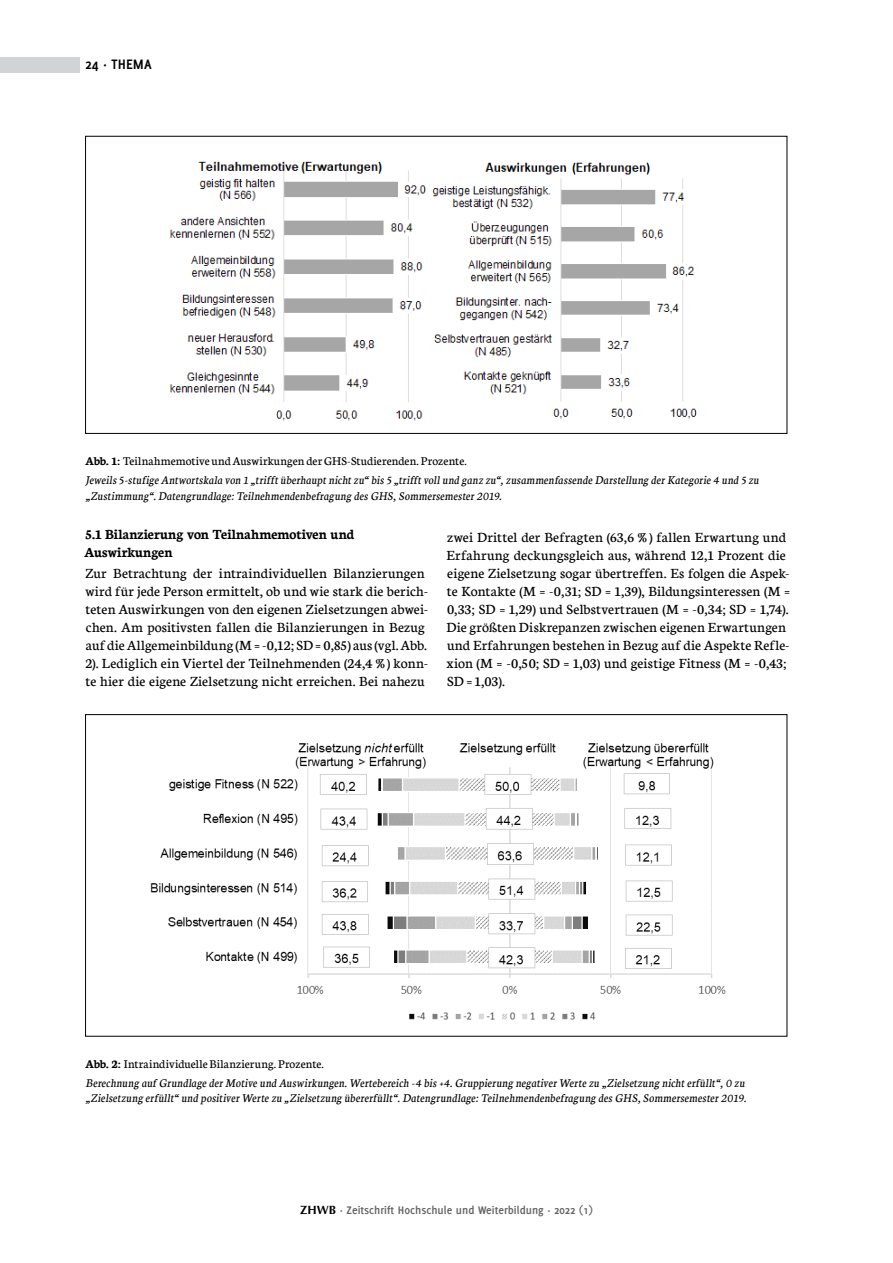
<style>
.page{position:relative;width:893px;height:1263px;background:#fff}
.page>*{position:absolute;margin:0;border:0;box-sizing:border-box;transform-origin:0 0}
.Absatz_Flattersatz_A{font:15px/18px "Neuton";letter-spacing:.015em;color:#000}
.Absatz_Flattersatz_A-2{font:700 15px "Neuton";letter-spacing:.01em;color:#000}
.t1{font:700 15px "Delicious";letter-spacing:.01em;color:#000}
.Absatz_Flattersatz_A-3{font:italic 12.75px/15.3px "Neuton";letter-spacing:.01em;color:#000}
.Absatz_Flattersatz_A-4{font:12.75px "Neuton";letter-spacing:.01em;color:#000}
.t2{font:700 12px "Delicious";color:#636466}
.s1{font-weight:700}
.s2{font-family:"Optima LT Std";color:#000}
</style>
<div class="page">
<div style="left:0;top:57px;width:79px;height:16px;background:#d1d3d4"></div>
<img style="left:169px;top:161px;width:528px;height:260px">
<img style="left:150px;top:743px;width:576px;height:277px">
<p class="t1" style="left:85px;top:56px;width:68px">24 · THEMA</p>
<p class="Absatz_Flattersatz_A-4" style="left:85px;top:453px;width:383px"><span class="s1">Abb. 1:</span> Teilnahmemotive und Auswirkungen der GHS-Studierenden. Prozente.</p>
<p class="Absatz_Flattersatz_A-3" style="left:85px;top:472px;width:675px">Jeweils 5-stufige Antwortskala von 1 „trifft überhaupt nicht zu“ bis 5 „trifft voll und ganz zu“, zusammenfassende Darstellung der Kategorie 4 und 5 zu „Zustimmung“.Datengrundlage: Teilnehmendenbefragung des GHS, Sommersemester 2019.</p>
<p class="Absatz_Flattersatz_A-2" style="left:86px;top:524px;width:270px">5.1 Bilanzierung von Teilnahmemotiven und</p>
<p class="Absatz_Flattersatz_A-2" style="left:84px;top:542px;width:89px">Auswirkungen</p>
<p class="Absatz_Flattersatz_A" style="left:85px;top:563px;width:344px">Zur Betrachtung der intraindividuellen Bilanzierungen wird für jede Person ermittelt, ob und wie stark die berich&shy;teten Auswirkungen von den eigenen Zielsetzungen abwei&shy;chen. Am positivsten fallen die Bilanzierungen in Bezug auf die Allgemeinbildung (M = -0,12; SD = 0,85) aus (vgl. Abb.<br>2). Lediglich ein Viertel der Teilnehmenden (24,4 %) konn&shy;te hier die eigene Zielsetzung nicht erreichen. Bei nahezu</p>
<p class="Absatz_Flattersatz_A" style="left:447px;top:527px;width:345px">zwei Drittel der Befragten (63,6 %) fallen Erwartung und Erfahrung deckungsgleich aus, während 12,1 Prozent die eigene Zielsetzung sogar übertreffen. Es folgen die Aspek&shy;te Kontakte (M = -0,31; SD = 1,39), Bildungsinteressen (M = 0,33; SD = 1,29) und Selbstvertrauen (M = -0,34; SD = 1,74).<br>Die größten Diskrepanzen zwischen eigenen Erwartungen und Erfahrungen bestehen in Bezug auf die Aspekte Refle&shy;xion (M = -0,50; SD = 1,03) und geistige Fitness (M = -0,43; SD = 1,03).</p>
<p class="Absatz_Flattersatz_A-4" style="left:85px;top:1056px;width:240px"><span class="s1">Abb. 2:</span> Intraindividuelle Bilanzierung. Prozente.</p>
<p class="Absatz_Flattersatz_A-3" style="left:85px;top:1075px;width:662px">Berechnung auf Grundlage der Motive und Auswirkungen. Wertebereich -4 bis +4. Gruppierung negativer Werte zu „Zielsetzung nicht erfüllt“, 0 zu „Zielsetzung erfüllt“ und positiver Werte zu „Zielsetzung übererfüllt“. Datengrundlage: Teilnehmendenbefragung des GHS, Sommersemester 2019.</p>
<p class="t2" style="left:300px;top:1203px;width:294px"><span class="s2">ZHWB</span> · Zeitschrift Hochschule und Weiterbildung · 2022 (1)</p>
</div>
